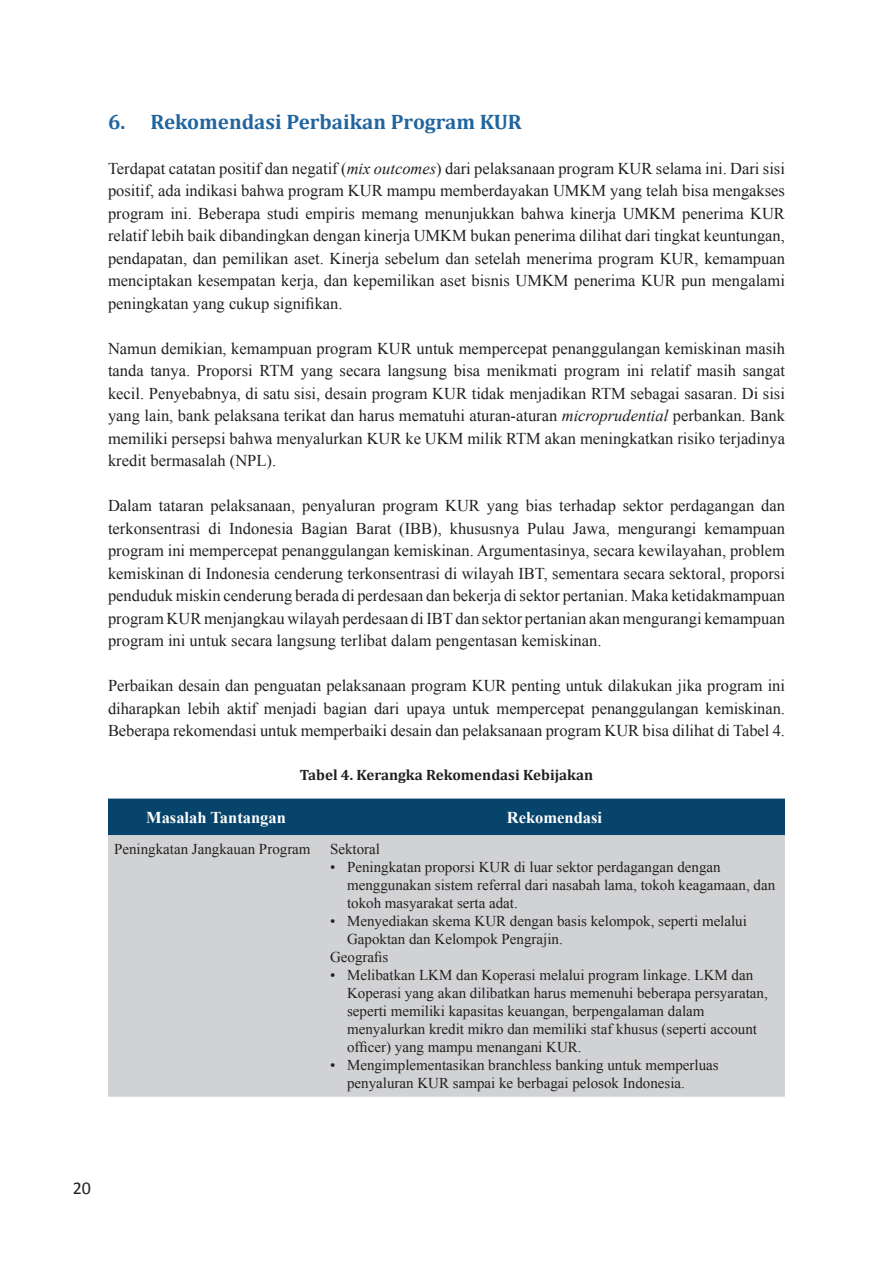
<style>
.page{position:relative;width:893px;height:1263px;background:#fff}
.page>*{position:absolute;margin:0;border:0;box-sizing:border-box;transform-origin:0 0}
.heading_01{font:700 21px "Cambria";color:#21659f}
.t1{font:18px "Calibri";color:#231f20}
.body-normal{font:16.5px/22.5px "Times New Roman";color:#231f20;text-align:justify}
.table_header{font:700 16.5px "Times New Roman";color:#fff}
.table_content_hangin{font:15px/18px "Times New Roman";color:#231f20}
.table_title{font:700 15px "Cambria";color:#231f20}
.table_content_left{font:15px "Times New Roman";color:#231f20}
.s1{font-style:italic}
</style>
<div class="page">
<div style="left:108px;top:798px;width:677px;height:37px;background:#07446b"></div>
<div style="left:108px;top:835px;width:677px;height:262px;background:#d1d2d4"></div>
<p class="heading_01" style="left:108px;top:107px;width:415px">6. Rekomendasi Perbaikan Program KUR</p>
<p class="body-normal" style="left:108px;top:157px;width:678px">Terdapat catatan positif dan negatif (<span class="s1">mix outcomes</span>) dari pelaksanaan program KUR selama ini. Dari sisi positif, ada indikasi bahwa program KUR mampu memberdayakan UMKM yang telah bisa mengakses program ini. Beberapa studi empiris memang menunjukkan bahwa kinerja UMKM penerima KUR relatif lebih baik dibandingkan dengan kinerja UMKM bukan penerima dilihat dari tingkat keuntungan, pendapatan, dan pemilikan aset. Kinerja sebelum dan setelah menerima program KUR, kemampuan menciptakan kesempatan kerja, dan kepemilikan aset bisnis UMKM penerima KUR pun mengalami peningkatan yang cukup signifikan.</p>
<p class="body-normal" style="left:108px;top:337px;width:678px">Namun demikian, kemampuan program KUR untuk mempercepat penanggulangan kemiskinan masih tanda tanya. Proporsi RTM yang secara langsung bisa menikmati program ini relatif masih sangat kecil. Penyebabnya, di satu sisi, desain program KUR tidak menjadikan RTM sebagai sasaran. Di sisi yang lain, bank pelaksana terikat dan harus mematuhi aturan-aturan <span class="s1">microprudential</span> perbankan. Bank memiliki persepsi bahwa menyalurkan KUR ke UKM milik RTM akan meningkatkan risiko terjadinya kredit bermasalah (NPL).</p>
<p class="body-normal" style="left:108px;top:494px;width:678px">Dalam tataran pelaksanaan, penyaluran program KUR yang bias terhadap sektor perdagangan dan terkonsentrasi di Indonesia Bagian Barat (IBB), khususnya Pulau Jawa, mengurangi kemampuan program ini mempercepat penanggulangan kemiskinan. Argumentasinya, secara kewilayahan, problem kemiskinan di Indonesia cenderung terkonsentrasi di wilayah IBT, sementara secara sektoral, proporsi penduduk miskin cenderung berada di perdesaan dan bekerja di sektor pertanian. Maka ketidakmampuan program KUR menjangkau wilayah perdesaan di IBT dan sektor pertanian akan mengurangi kemampuan program ini untuk secara langsung terlibat dalam pengentasan kemiskinan.</p>
<p class="body-normal" style="left:108px;top:674px;width:679px">Perbaikan desain dan penguatan pelaksanaan program KUR penting untuk dilakukan jika program ini diharapkan lebih aktif menjadi bagian dari upaya untuk mempercepat penanggulangan kemiskinan.<br>Beberapa rekomendasi untuk memperbaiki desain dan pelaksanaan program KUR bisa dilihat di Tabel 4.</p>
<p class="table_title" style="left:300px;top:764px;width:295px">Tabel 4. Kerangka Rekomendasi Kebijakan</p>
<p class="table_header" style="left:146px;top:805px;width:141px">Masalah Tantangan</p>
<p class="table_header" style="left:507px;top:805px;width:97px">Rekomendasi</p>
<p class="table_content_left" style="left:114px;top:839px;width:198px">Peningkatan Jangkauan Program</p>
<p class="table_content_left" style="left:330px;top:839px;width:51px">Sektoral</p>
<p class="table_content_hangin" style="left:347px;top:858px;width:430px;text-indent:-17px">• Peningkatan proporsi KUR di luar sektor perdagangan dengan menggunakan sistem referral dari nasabah lama, tokoh keagamaan, dan tokoh masyarakat serta adat.</p>
<p class="table_content_hangin" style="left:347px;top:912px;width:401px;text-indent:-17px">• Menyediakan skema KUR dengan basis kelompok, seperti melalui<br>Gapoktan dan Kelompok Pengrajin.</p>
<p class="table_content_hangin" style="left:330px;top:948px;width:60px">Geografis</p>
<p class="table_content_hangin" style="left:347px;top:966px;width:422px;text-indent:-17px">• Melibatkan LKM dan Koperasi melalui program linkage. LKM dan Koperasi yang akan dilibatkan harus memenuhi beberapa persyaratan, seperti memiliki kapasitas keuangan, berpengalaman dalam menyalurkan kredit mikro dan memiliki staf khusus (seperti account officer) yang mampu menangani KUR.</p>
<p class="table_content_hangin" style="left:347px;top:1056px;width:373px;text-indent:-17px">• Mengimplementasikan branchless banking untuk memperluas penyaluran KUR sampai ke berbagai pelosok Indonesia.</p>
<p class="t1" style="left:73px;top:1176px;width:20px">20</p>
</div>
